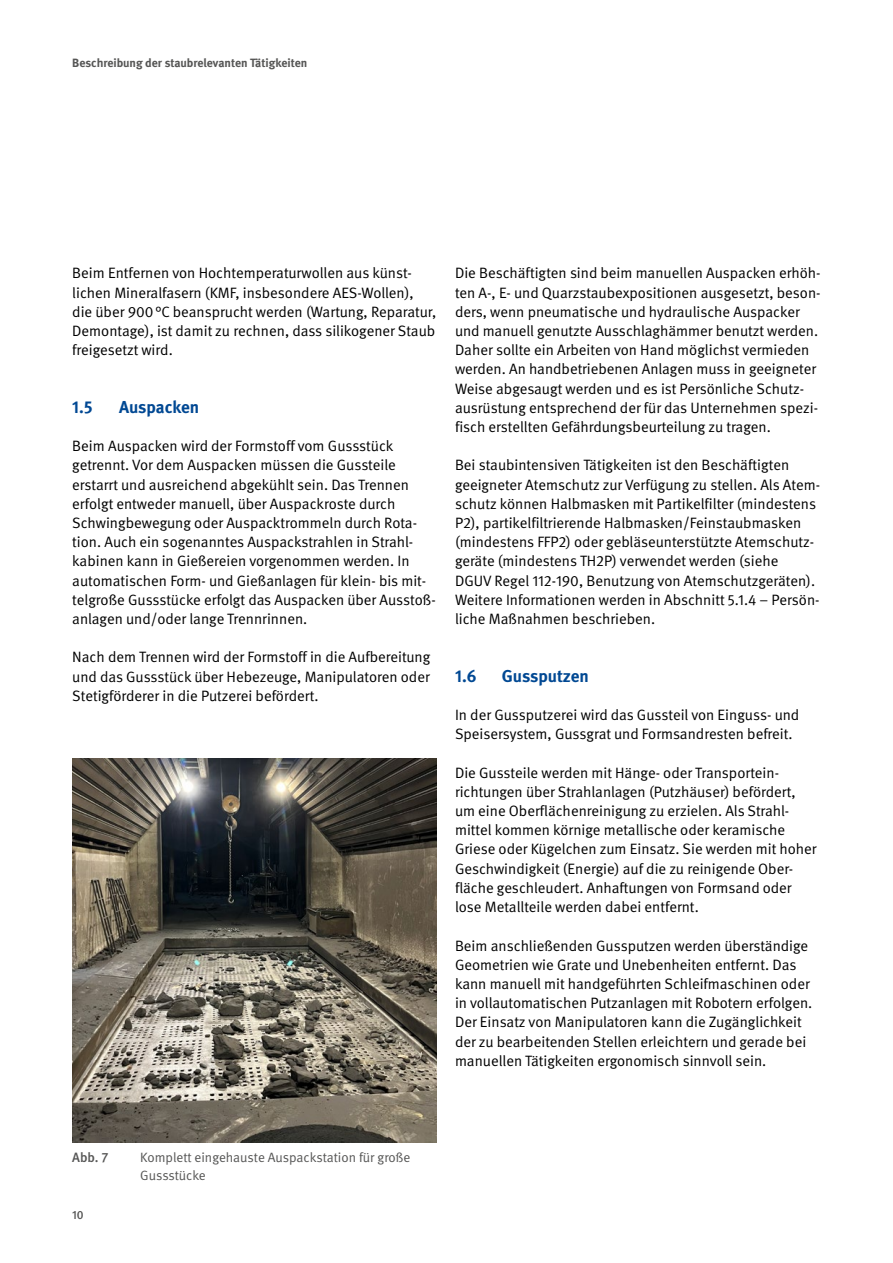
<style>
.page{position:relative;width:893px;height:1263px;background:#fff}
.page>*{position:absolute;margin:0;border:0;box-sizing:border-box;transform-origin:0 0}
.Überschriften_H2{font:700 17.25px "DGUV Meta";letter-spacing:-.005em;color:#004893}
.Fließtext_FT_Abstand_nach{font:15px/19.2px "DGUV Meta";color:#000}
.t1{font:13.5px/18px "DGUV Meta";letter-spacing:-.005em;color:#565655}
.t2{font:500 13.5px "DGUV Meta";color:#565655}
.t3{font:700 12px "DGUV Meta";color:#565655}
.t4{font:500 12px "DGUV Meta";color:#565655}
</style>
<div class="page">
<img style="left:72px;top:758px;width:364px;height:384px">
<p class="t3" style="left:72px;top:56px;width:237px">Beschreibung der staubrelevanten Tätigkeiten</p>
<p class="Fließtext_FT_Abstand_nach" style="left:72px;top:264px;width:366px">Beim Entfernen von Hochtemperaturwollen aus künst&shy;lichen Mineralfasern (KMF, insbesondere AES-Wollen), die über 900°C beansprucht werden (Wartung, Reparatur, Demontage), ist damit zu rechnen, dass silikogener Staub freigesetzt wird.</p>
<h2 class="Überschriften_H2" style="left:72px;top:397px;width:22px">1.5</h2>
<h2 class="Überschriften_H2" style="left:119px;top:397px;width:82px">Auspacken</h2>
<p class="Fließtext_FT_Abstand_nach" style="left:72px;top:437px;width:365px">Beim Auspacken wird der Formstoff vom Gussstück getrennt. Vor dem Auspacken müssen die Gussteile erstarrt und ausreichend abgekühlt sein. Das Trennen erfolgt entweder manuell, über Auspackroste durch Schwingbewegung oder Auspacktrommeln durch Rota&shy;tion. Auch ein sogenanntes Auspackstrahlen in Strahl&shy;kabinen kann in Gießereien vorgenommen werden. In automatischen Form- und Gießanlagen für klein- bis mit&shy;telgroße Gussstücke erfolgt das Auspacken über Ausstoß&shy;anlagen und/oder lange Trennrinnen.</p>
<p class="Fließtext_FT_Abstand_nach" style="left:72px;top:648px;width:360px;text-align:justify">Nach dem Trennen wird der Formstoff in die Aufbereitung und das Gussstück über Hebezeuge, Manipulatoren oder Stetigförderer in die Putzerei befördert.</p>
<p class="Fließtext_FT_Abstand_nach" style="left:455px;top:264px;width:367px">Die Beschäftigten sind beim manuellen Auspacken erhöh&shy;ten A-, E- und Quarzstaubexpositionen ausgesetzt, beson&shy;ders, wenn pneumatische und hydraulische Auspacker und manuell genutzte Ausschlaghämmer benutzt werden.<br>Daher sollte ein Arbeiten von Hand möglichst vermieden werden. An handbetriebenen Anlagen muss in geeigneter Weise abgesaugt werden und es ist Persönliche Schutz&shy;ausrüstung entsprechend der für das Unternehmen spezi&shy;fisch erstellten Gefährdungsbeurteilung zu tragen.</p>
<p class="Fließtext_FT_Abstand_nach" style="left:455px;top:456px;width:367px">Bei staubintensiven Tätigkeiten ist den Beschäftigten geeigneter Atemschutz zur Verfügung zu stellen. Als Atem&shy;schutz können Halbmasken mit Partikelfilter (mindestens P2), partikelfiltrierende Halbmasken/Feinstaubmasken (mindestens FFP2) oder gebläseunterstützte Atemschutz&shy;geräte (mindestens TH2P) verwendet werden (siehe<br>DGUV Regel 112-190, Benutzung von Atemschutzgeräten).<br>Weitere Informationen werden in Abschnitt 5.1.4 – Persön&shy;liche Maßnahmen beschrieben.</p>
<h2 class="Überschriften_H2" style="left:455px;top:665px;width:23px">1.6</h2>
<h2 class="Überschriften_H2" style="left:502px;top:665px;width:89px">Gussputzen</h2>
<p class="Fließtext_FT_Abstand_nach" style="left:455px;top:706px;width:346px">In der Gussputzerei wird das Gussteil von Einguss- und<br>Speisersystem, Gussgrat und Formsandresten befreit.</p>
<p class="Fließtext_FT_Abstand_nach" style="left:455px;top:763px;width:363px">Die Gussteile werden mit Hänge- oder Transportein&shy;richtungen über Strahlanlagen (Putzhäuser) befördert, um eine Oberflächenreinigung zu erzielen. Als Strahl&shy;mittel kommen körnige metallische oder keramische Griese oder Kügelchen zum Einsatz. Sie werden mit hoher Geschwindigkeit (Energie) auf die zu reinigende Ober&shy;fläche geschleudert. Anhaftungen von Formsand oder lose Metallteile werden dabei entfernt.</p>
<p class="Fließtext_FT_Abstand_nach" style="left:455px;top:936px;width:359px">Beim anschließenden Gussputzen werden überständige Geometrien wie Grate und Unebenheiten entfernt. Das kann manuell mit handgeführten Schleifmaschinen oder in vollautomatischen Putzanlagen mit Robotern erfolgen.<br>Der Einsatz von Manipulatoren kann die Zugänglichkeit der zu bearbeitenden Stellen erleichtern und gerade bei manuellen Tätigkeiten ergonomisch sinnvoll sein.</p>
<p class="t2" style="left:72px;top:1149px;width:38px">Abb. 7</p>
<p class="t1" style="left:140px;top:1148px;width:272px">Komplett eingehauste Auspackstation für große<br>Gussstücke</p>
<p class="t4" style="left:72px;top:1208px;width:13px">10</p>
</div>
